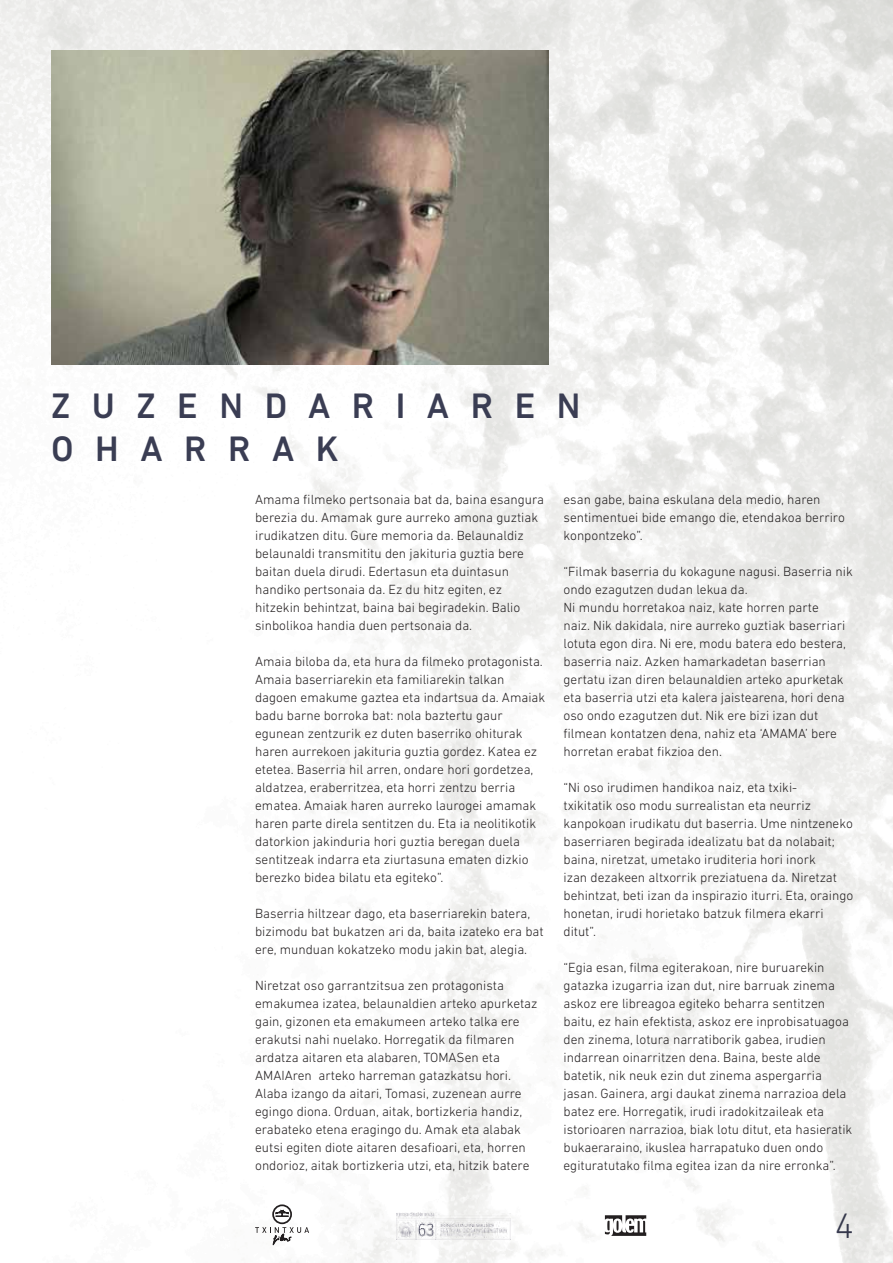
<style>
.page{position:relative;width:893px;height:1263px;background:#fff}
.page>*{position:absolute;margin:0;border:0;box-sizing:border-box;transform-origin:0 0}
.t1{font:500 36px/43.2px "DIN Next LT Pro";letter-spacing:.6em;color:#3a3d53}
.t2{font:300 36px "DIN Next LT Pro";color:#3a3d53}
.t3{font:300 13.5px/18px "DIN Next LT Pro";color:#231f20}
</style>
<div class="page">
<img style="left:0;top:0;width:893px;height:1263px">
<img style="left:397px;top:1212px;width:114px;height:27px">
<img style="left:51px;top:51px;width:497px;height:313px">
<h1 class="t1" style="left:51px;top:384px;width:531px">ZUZENDARIAREN<br>OHARRAK</h1>
<p class="t3" style="left:255px;top:490px;width:290px">Amama filmeko pertsonaia bat da, baina esangura berezia du. Amamak gure aurreko amona guztiak irudikatzen ditu. Gure memoria da. Belaunaldiz belaunaldi transmititu den jakituria guztia bere baitan duela dirudi. Edertasun eta duintasun handiko pertsonaia da. Ez du hitz egiten, ez hitzekin behintzat, baina bai begiradekin. Balio sinbolikoa handia duen pertsonaia da.</p>
<p class="t3" style="left:255px;top:652px;width:292px">Amaia biloba da, eta hura da filmeko protagonista.<br>Amaia baserriarekin eta familiarekin talkan dagoen emakume gaztea eta indartsua da. Amaiak badu barne borroka bat: nola baztertu gaur egunean zentzurik ez duten baserriko ohiturak haren aurrekoen jakituria guztia gordez. Katea ez etetea. Baserria hil arren, ondare hori gordetzea, aldatzea, eraberritzea, eta horri zentzu berria ematea. Amaiak haren aurreko laurogei amamak haren parte direla sentitzen du. Eta ia neolitikotik datorkion jakinduria hori guztia beregan duela sentitzeak indarra eta ziurtasuna ematen dizkio berezko bidea bilatu eta egiteko”.</p>
<p class="t3" style="left:255px;top:904px;width:290px">Baserria hiltzear dago, eta baserriarekin batera, bizimodu bat bukatzen ari da, baita izateko era bat ere, munduan kokatzeko modu jakin bat, alegia.</p>
<p class="t3" style="left:255px;top:976px;width:284px">Niretzat oso garrantzitsua zen protagonista emakumea izatea, belaunaldien arteko apurketaz gain, gizonen eta emakumeen arteko talka ere erakutsi nahi nuelako. Horregatik da filmaren ardatza aitaren eta alabaren, TOMASen eta AMAIAren arteko harreman gatazkatsu hori.<br>Alaba izango da aitari, Tomasi, zuzenean aurre egingo diona. Orduan, aitak, bortizkeria handiz, erabateko etena eragingo du. Amak eta alabak eutsi egiten diote aitaren desafioari, eta, horren ondorioz, aitak bortizkeria utzi, eta, hitzik batere</p>
<p class="t3" style="left:563px;top:490px;width:283px">esan gabe, baina eskulana dela medio, haren sentimentuei bide emango die, etendakoa berriro konpontzeko”.</p>
<p class="t3" style="left:563px;top:562px;width:291px">“Filmak baserria du kokagune nagusi. Baserria nik ondo ezagutzen dudan lekua da.<br>Ni mundu horretakoa naiz, kate horren parte<br>naiz. Nik dakidala, nire aurreko guztiak baserriari lotuta egon dira. Ni ere, modu batera edo bestera, baserria naiz. Azken hamarkadetan baserrian gertatu izan diren belaunaldien arteko apurketak eta baserria utzi eta kalera jaistearena, hori dena oso ondo ezagutzen dut. Nik ere bizi izan dut filmean kontatzen dena, nahiz eta ‘AMAMA’ bere horretan erabat fikzioa den.</p>
<p class="t3" style="left:563px;top:778px;width:291px">“Ni oso irudimen handikoa naiz, eta txiki-<br>txikitatik oso modu surrealistan eta neurriz kanpokoan irudikatu dut baserria. Ume nintzeneko baserriaren begirada idealizatu bat da nolabait; baina, niretzat, umetako iruditeria hori inork<br>izan dezakeen altxorrik preziatuena da. Niretzat behintzat, beti izan da inspirazio iturri. Eta, oraingo honetan, irudi horietako batzuk filmera ekarri ditut”.</p>
<p class="t3" style="left:563px;top:958px;width:290px">“Egia esan, filma egiterakoan, nire buruarekin gatazka izugarria izan dut, nire barruak zinema askoz ere libreagoa egiteko beharra sentitzen baitu, ez hain efektista, askoz ere inprobisatuagoa den zinema, lotura narratiborik gabea, irudien indarrean oinarritzen dena. Baina, beste alde batetik, nik neuk ezin dut zinema aspergarria jasan. Gainera, argi daukat zinema narrazioa dela batez ere. Horregatik, irudi iradokitzaileak eta istorioaren narrazioa, biak lotu ditut, eta hasieratik bukaeraraino, ikuslea harrapatuko duen ondo egituratutako filma egitea izan da nire erronka”.</p>
<h1 class="t2" style="left:835px;top:1205px;width:21px">4</h1>
</div>
